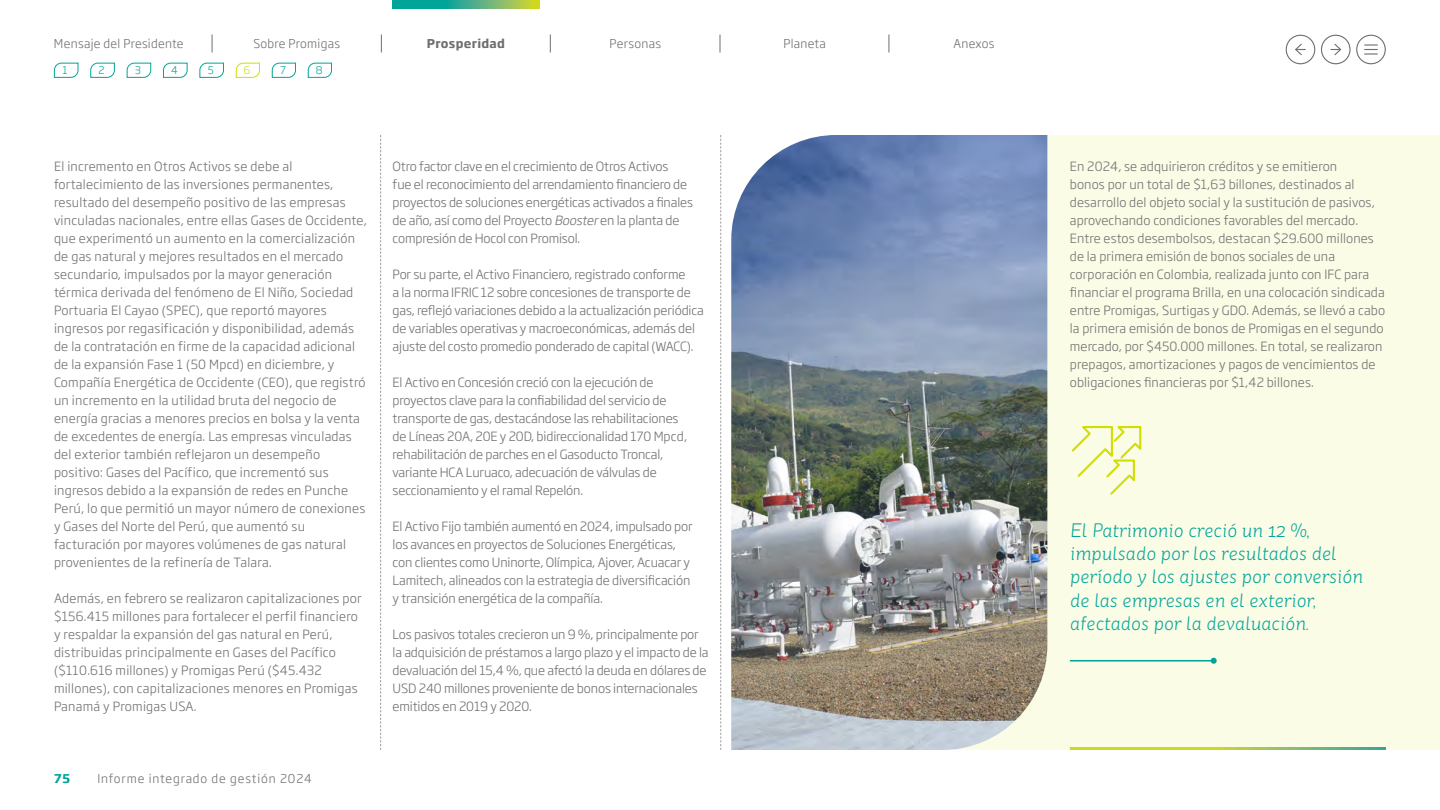
<style>
.page{position:relative;width:1440px;height:810px;background:#fff}
.page>*{position:absolute;margin:0;border:0;box-sizing:border-box;transform-origin:0 0}
.t1{font:italic 300 19.5px/23.4px "St Ryde";color:#00a499}
.t2{font:300 12.6px/18px "Soho Gothic Pro";letter-spacing:.01em;color:#706f6f}
.t3{font:300 12.6px/18px "Soho Gothic Pro";letter-spacing:-.01em;color:#706f6f}
.t4{font:300 12px "Soho Gothic Pro";letter-spacing:.025em;color:#706f6f}
.t5{font:300 12px "Soho Gothic Pro";letter-spacing:.075em;color:#706f6f}
.t6{font:700 12px "Soho Gothic Pro";letter-spacing:.025em;color:#706f6f}
.t7{font:700 12px "Soho Gothic Pro";color:#00a499}
.t8{font:300 10.5px "Soho Gothic Pro";color:#00a499}
.t9{font:300 10.5px "Soho Gothic Pro";color:#d0df00}
.s1{font-style:italic}
</style>
<div class="page">
<div style="left:889px;top:135px;width:551px;height:615px;background:#fafce6"></div>
<img style="left:731px;top:135px;width:316px;height:615px">
<svg style="left:720px;top:135px;width:1px;height:615px"></svg>
<svg style="left:380px;top:135px;width:1px;height:615px"></svg>
<hr style="left:1070px;top:747px;width:316px;height:3px;background:#fff">
<hr style="left:1070px;top:660px;width:144px;height:2px;background:#00a499">
<svg style="left:1211px;top:658px;width:6px;height:6px"></svg>
<svg style="left:1071px;top:426px;width:71px;height:69px"></svg>
<div style="left:1286px;top:35px;width:29px;height:29px;border:1px solid #706f6f;border-radius:50%"></div>
<svg style="left:1295px;top:43px;width:10px;height:13px"></svg>
<div style="left:1321px;top:35px;width:30px;height:29px;border:1px solid #706f6f;border-radius:50%"></div>
<svg style="left:1331px;top:43px;width:10px;height:12px"></svg>
<div style="left:1356px;top:35px;width:30px;height:29px;border:1px solid #706f6f;border-radius:50%"></div>
<svg style="left:1365px;top:44px;width:12px;height:11px"></svg>
<svg style="left:381px;top:34px;width:1px;height:18px"></svg>
<svg style="left:212px;top:34px;width:1px;height:18px"></svg>
<svg style="left:550px;top:34px;width:1px;height:18px"></svg>
<svg style="left:720px;top:34px;width:1px;height:18px"></svg>
<svg style="left:889px;top:34px;width:1px;height:18px"></svg>
<svg style="left:393px;top:0;width:146px;height:9px"></svg>
<svg style="left:54px;top:62px;width:25px;height:16px"></svg>
<svg style="left:236px;top:62px;width:24px;height:16px"></svg>
<svg style="left:272px;top:62px;width:24px;height:16px"></svg>
<svg style="left:308px;top:62px;width:24px;height:16px"></svg>
<svg style="left:126px;top:62px;width:26px;height:16px"></svg>
<svg style="left:90px;top:62px;width:25px;height:16px"></svg>
<svg style="left:163px;top:62px;width:25px;height:16px"></svg>
<svg style="left:199px;top:62px;width:25px;height:16px"></svg>
<p class="t4" style="left:54px;top:34px;width:131px">Mensaje del Presidente</p>
<p class="t4" style="left:253px;top:34px;width:88px">Sobre Promigas</p>
<p class="t6" style="left:427px;top:34px;width:80px">Prosperidad</p>
<p class="t4" style="left:610px;top:34px;width:53px">Personas</p>
<p class="t4" style="left:783px;top:34px;width:44px">Planeta</p>
<p class="t4" style="left:953px;top:34px;width:42px">Anexos</p>
<p class="t8" style="left:63px;top:62px;width:7px">1</p>
<p class="t8" style="left:99px;top:62px;width:8px">2</p>
<p class="t8" style="left:135px;top:62px;width:8px">3</p>
<p class="t8" style="left:171px;top:62px;width:8px">4</p>
<p class="t8" style="left:208px;top:62px;width:8px">5</p>
<p class="t9" style="left:244px;top:62px;width:8px">6</p>
<p class="t8" style="left:280px;top:62px;width:7px">7</p>
<p class="t8" style="left:316px;top:62px;width:8px">8</p>
<p class="t2" style="left:54px;top:157px;width:314px">El incremento en Otros Activos se debe al fortalecimiento de las inversiones permanentes, resultado del desempeño positivo de las empresas vinculadas nacionales, entre ellas Gases de Occidente, que experimentó un aumento en la comercialización de gas natural y mejores resultados en el mercado secundario, impulsados por la mayor generación térmica derivada del fenómeno de El Niño, Sociedad Portuaria El Cayao (SPEC), que reportó mayores ingresos por regasificación y disponibilidad, además de la contratación en firme de la capacidad adicional de la expansión Fase 1 (50 Mpcd) en diciembre, y Compañía Energética de Occidente (CEO), que registró un incremento en la utilidad bruta del negocio de energía gracias a menores precios en bolsa y la venta de excedentes de energía. Las empresas vinculadas del exterior también reflejaron un desempeño positivo: Gases del Pacífico, que incrementó sus ingresos debido a la expansión de redes en Punche Perú, lo que permitió un mayor número de conexiones y Gases del Norte del Perú, que aumentó su facturación por mayores volúmenes de gas natural provenientes de la refinería de Talara.</p>
<p class="t2" style="left:54px;top:589px;width:309px">Además, en febrero se realizaron capitalizaciones por $156.415 millones para fortalecer el perfil financiero y respaldar la expansión del gas natural en Perú, distribuidas principalmente en Gases del Pacífico ($110.616 millones) y Promigas Perú ($45.432 millones), con capitalizaciones menores en Promigas Panamá y Promigas USA.</p>
<p class="t7" style="left:54px;top:769px;width:18px">75</p>
<p class="t5" style="left:98px;top:769px;width:216px">Informe integrado de gestión 2024</p>
<p class="t3" style="left:393px;top:157px;width:302px">Otro factor clave en el crecimiento de Otros Activos<br>fue el reconocimiento del arrendamiento financiero de proyectos de soluciones energéticas activados a finales de año, así como del Proyecto <span class="s1">Booster</span>en la planta de compresión de Hocol con Promisol.</p>
<p class="t3" style="left:393px;top:265px;width:313px">Por su parte, el Activo Financiero, registrado conforme<br>a la norma IFRIC 12 sobre concesiones de transporte de gas, reflejó variaciones debido a la actualización periódica de variables operativas y macroeconómicas, además del ajuste del costo promedio ponderado de capital (WACC).</p>
<p class="t3" style="left:393px;top:373px;width:296px">El Activo en Concesión creció con la ejecución de proyectos clave para la confiabilidad del servicio de transporte de gas, destacándose las rehabilitaciones de Líneas 20A, 20E y 20D, bidireccionalidad 170 Mpcd, rehabilitación de parches en el Gasoducto Troncal, variante HCA Luruaco, adecuación de válvulas de seccionamiento y el ramal Repelón.</p>
<p class="t3" style="left:393px;top:517px;width:302px">El Activo Fijo también aumentó en 2024, impulsado por los avances en proyectos de Soluciones Energéticas, con clientes como Uninorte, Olímpica, Ajover, Acuacar y Lamitech, alineados con la estrategia de diversificación y transición energética de la compañía.</p>
<p class="t3" style="left:393px;top:625px;width:317px">Los pasivos totales crecieron un 9 %, principalmente por la adquisición de préstamos a largo plazo y el impacto de la devaluación del 15,4 %, que afectó la deuda en dólares de USD 240 millones proveniente de bonos internacionales emitidos en 2019 y 2020.</p>
<p class="t2" style="left:1070px;top:157px;width:317px">En 2024, se adquirieron créditos y se emitieron<br>bonos por un total de $1,63 billones, destinados al desarrollo del objeto social y la sustitución de pasivos, aprovechando condiciones favorables del mercado.<br>Entre estos desembolsos, destacan $29.600 millones de la primera emisión de bonos sociales de una corporación en Colombia, realizada junto con IFC para financiar el programa Brilla, en una colocación sindicada entre Promigas, Surtigas y GDO. Además, se llevó a cabo la primera emisión de bonos de Promigas en el segundo mercado, por $450.000 millones. En total, se realizaron prepagos, amortizaciones y pagos de vencimientos de obligaciones financieras por $1,42 billones.</p>
<h1 class="t1" style="left:1070px;top:518px;width:294px">El Patrimonio creció un 12 %, impulsado por los resultados del período y los ajustes por conversión de las empresas en el exterior, afectados por la devaluación.</h1>
</div>
